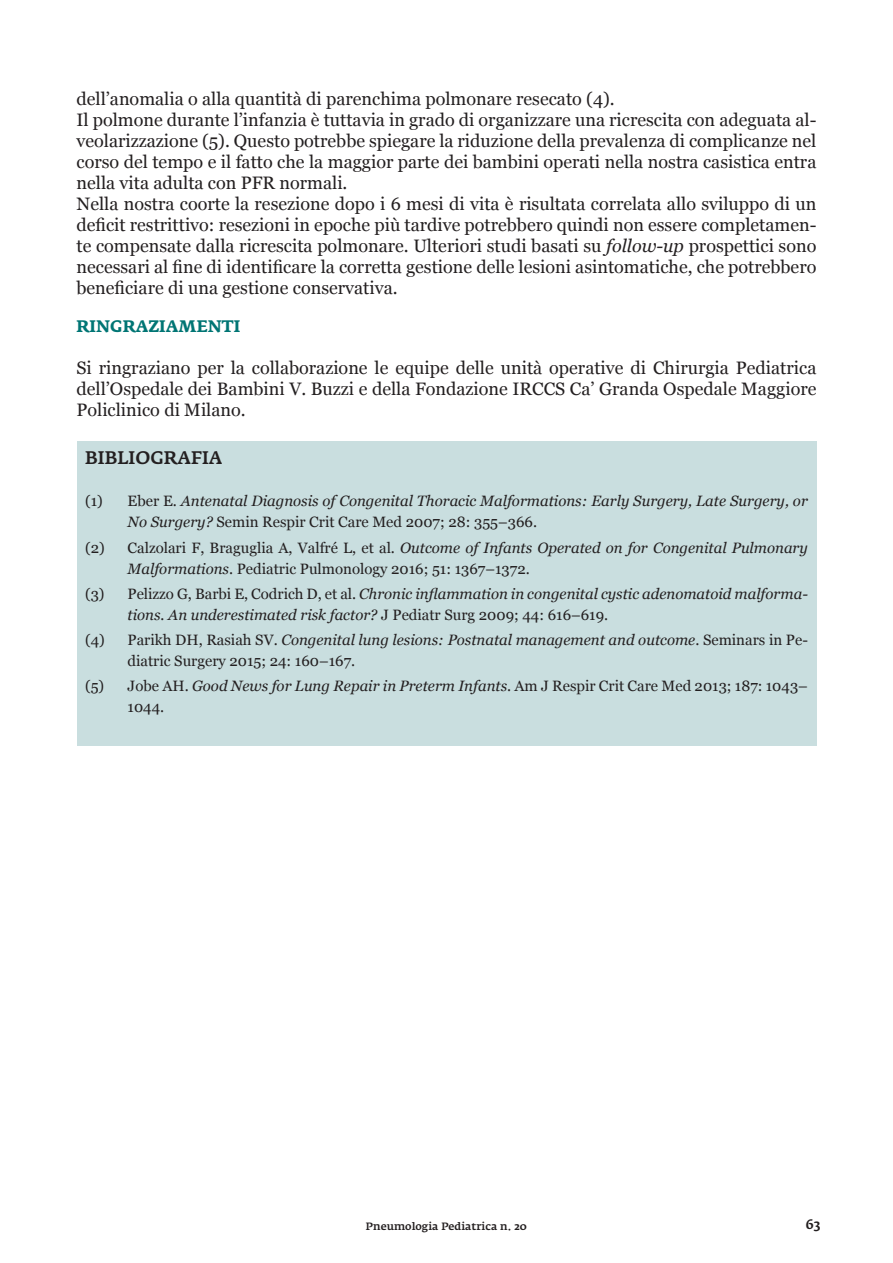
<style>
.page{position:relative;width:893px;height:1263px;background:#fff}
.page>*{position:absolute;margin:0;border:0;box-sizing:border-box;transform-origin:0 0}
.testo{font:18px/21px "Georgia";color:#231f20;text-align:justify}
.titolo_bibliografia{font:500 18px "Fedra Serif A Pro";color:#231f20}
.titolo_paragrafo{font:700 16.5px "Fedra Serif A Pro";color:#007574}
.t1{font:15px/21px "Georgia";color:#231f20}
.t2{font:italic 15px/21px "Georgia";color:#231f20}
.t3{font:500 13.5px "Fedra Serif A Pro";color:#231f20}
.t4{font:500 10.5px "Fedra Serif A Pro";color:#231f20}
.s1{font-style:italic}
.s2{font-style:normal}
</style>
<div class="page">
<div style="left:77px;top:442px;width:739px;height:304px;background:#c9dedf"></div>
<p class="testo" style="left:77px;top:88px;width:540px">dell’anomalia o alla quantità di parenchima polmonare resecato (4).</p>
<p class="testo" style="left:77px;top:109px;width:741px">Il polmone durante l’infanzia è tuttavia in grado di organizzare una ricrescita con adeguata al&shy;veolarizzazione (5). Questo potrebbe spiegare la riduzione della prevalenza di complicanze nel corso del tempo e il fatto che la maggior parte dei bambini operati nella nostra casistica entra nella vita adulta con PFR normali.</p>
<p class="testo" style="left:77px;top:193px;width:741px">Nella nostra coorte la resezione dopo i 6 mesi di vita è risultata correlata allo sviluppo di un deficit restrittivo: resezioni in epoche più tardive potrebbero quindi non essere completamen&shy;te compensate dalla ricrescita polmonare. Ulteriori studi basati su <span class="s1">follow-up</span> prospettici sono necessari al fine di identificare la corretta gestione delle lesioni asintomatiche, che potrebbero beneficiare di una gestione conservativa.</p>
<p class="titolo_paragrafo" style="left:77px;top:316px;width:165px">RINGRAZIAMENTI</p>
<p class="testo" style="left:77px;top:357px;width:741px">Si ringraziano per la collaborazione le equipe delle unità operative di Chirurgia Pediatrica dell’Ospedale dei Bambini V. Buzzi e della Fondazione IRCCS Ca’ Granda Ospedale Maggiore Policlinico di Milano.</p>
<p class="titolo_bibliografia" style="left:85px;top:447px;width:139px">BIBLIOGRAFIA</p>
<p class="t2" style="left:128px;top:490px;width:682px;text-indent:-43px"><span class="s2">(1) Eber E.</span> Antenatal Diagnosis of Congenital Thoracic Malformations: Early Surgery, Late Surgery, or<br>No Surgery? <span class="s2">Semin Respir Crit Care Med 2007; 28: 355–366.</span></p>
<p class="t1" style="left:128px;top:536px;width:682px;text-indent:-43px">(2) Calzolari F, Braguglia A, Valfré L, et al. <span class="s1">Outcome of Infants Operated on for Congenital Pulmonary<br>Malformations</span>. Pediatric Pulmonology 2016; 51: 1367–1372.</p>
<p class="t2" style="left:128px;top:583px;width:682px;text-indent:-43px"><span class="s2">(3) Pelizzo G, Barbi E, Codrich D, et al.</span> Chronic inflammation in congenital cystic adenomatoid malforma&shy;tions. An underestimated risk factor? <span class="s2">J Pediatr Surg 2009; 44: 616–619.</span></p>
<p class="t1" style="left:128px;top:629px;width:682px;text-indent:-43px">(4) Parikh DH, Rasiah SV. <span class="s1">Congenital lung lesions: Postnatal management and outcome</span>. Seminars in Pe&shy;diatric Surgery 2015; 24: 160–167.</p>
<p class="t1" style="left:128px;top:675px;width:682px;text-indent:-43px">(5) Jobe AH. <span class="s1">Good News for Lung Repair in Preterm Infants</span>. Am J Respir Crit Care Med 2013; 187: 1043–<br>1044.</p>
<p class="t4" style="left:366px;top:1220px;width:162px">Pneumologia Pediatrica n. 20</p>
<p class="t3" style="left:806px;top:1216px;width:16px">63</p>
</div>
